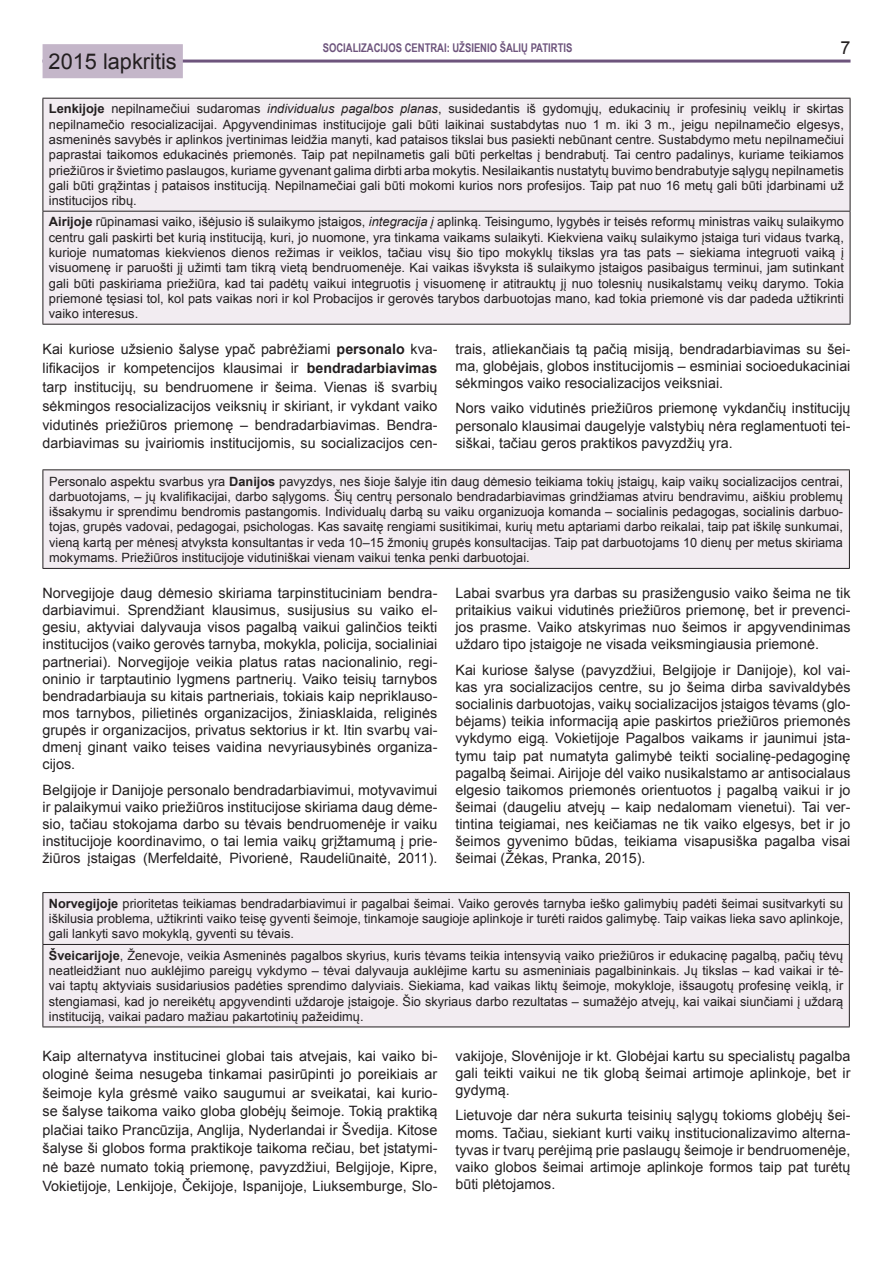
<style>
.page{position:relative;width:893px;height:1263px;background:#fff}
.page>*{position:absolute;margin:0;border:0;box-sizing:border-box;transform-origin:0 0}
.t1{font:21.75px "Arial";color:#231f20}
.t2{font:18px "Arial";color:#231f20}
.A_BODY{font:14.25px/17.1px "Arial";color:#231f20;text-align:justify}
.A_BODY-2{font:12.75px/15.3px "Arial";color:#231f20;text-align:justify}
.Įprastasis{font:12.75px/15.3px "Arial";color:#231f20;text-align:justify}
.t3{font:700 12px "Arial Narrow";color:#6d547c;scale:.96 1}
.s1{font-weight:700}
.s2{font-style:italic}
</style>
<div class="page">
<hr style="left:43px;top:60px;width:807px;height:3px;background:#6d547c">
<div style="left:43px;top:44px;width:140px;height:34px;background:#c4b6c9;border:2px solid #c4b6c9"></div>
<div style="left:44px;top:99px;width:806px;height:225px;background:#f2ecf1"></div>
<hr style="left:43px;top:98px;width:807px;height:1px;background:#231f20">
<hr style="left:43px;top:99px;width:1px;height:112px;background:#231f20">
<hr style="left:850px;top:99px;width:1px;height:112px;background:#231f20">
<hr style="left:43px;top:211px;width:807px;height:1px;background:#231f20">
<hr style="left:43px;top:212px;width:1px;height:112px;background:#231f20">
<hr style="left:850px;top:212px;width:1px;height:112px;background:#231f20">
<hr style="left:43px;top:324px;width:807px;height:1px;background:#231f20">
<div style="left:43px;top:470px;width:806px;height:98px;background:#f2ecf1"></div>
<hr style="left:43px;top:469px;width:807px;height:1px;background:#231f20">
<hr style="left:43px;top:470px;width:1px;height:98px;background:#231f20">
<hr style="left:849px;top:470px;width:1px;height:98px;background:#231f20">
<hr style="left:43px;top:568px;width:807px;height:1px;background:#231f20">
<div style="left:44px;top:893px;width:805px;height:133px;background:#f2ecf1"></div>
<hr style="left:43px;top:892px;width:807px;height:1px;background:#231f20">
<hr style="left:43px;top:893px;width:1px;height:51px;background:#231f20">
<hr style="left:849px;top:893px;width:1px;height:51px;background:#231f20">
<hr style="left:43px;top:944px;width:807px;height:1px;background:#231f20">
<hr style="left:43px;top:945px;width:1px;height:81px;background:#231f20">
<hr style="left:849px;top:945px;width:1px;height:81px;background:#231f20">
<hr style="left:43px;top:1026px;width:807px;height:1px;background:#231f20">
<p class="t3" style="left:323px;top:38px;width:261px">SOCIALIZACIJOS CENTRAI: UŽSIENIO ŠALIŲ PATIRTIS</p>
<p class="t2" style="left:840px;top:36px;width:12px">7</p>
<h1 class="t1" style="left:49px;top:47px;width:130px">2015 lapkritis</h1>
<p class="Įprastasis" style="left:49px;top:101px;width:797px"><span class="s1">Lenkijoje</span> nepilnamečiui sudaromas <span class="s2">individualus pagalbos planas</span>, susidedantis iš gydomųjų, edukacinių ir profesinių veiklų ir skirtas nepilnamečio resocializacijai. Apgyvendinimas institucijoje gali būti laikinai sustabdytas nuo 1 m. iki 3 m., jeigu nepilnamečio elgesys, asmeninės savybės ir aplinkos įvertinimas leidžia manyti, kad pataisos tikslai bus pasiekti nebūnant centre. Sustabdymo metu nepilnamečiui paprastai taikomos edukacinės priemonės. Taip pat nepilnametis gali būti perkeltas į bendrabutį. Tai centro padalinys, kuriame teikiamos priežiūros ir švietimo paslaugos, kuriame gyvenant galima dirbti arba mokytis. Nesilaikantis nustatytų buvimo bendrabutyje sąlygų nepilnametis gali būti grąžintas į pataisos instituciją. Nepilnamečiai gali būti mokomi kurios nors profesijos. Taip pat nuo 16 metų gali būti įdarbinami už institucijos ribų.</p>
<p class="Įprastasis" style="left:49px;top:214px;width:797px"><span class="s1">Airijoje</span> rūpinamasi vaiko, išėjusio iš sulaikymo įstaigos, <span class="s2">integracija į</span> aplinką. Teisingumo, lygybės ir teisės reformų ministras vaikų sulaikymo centru gali paskirti bet kurią instituciją, kuri, jo nuomone, yra tinkama vaikams sulaikyti. Kiekviena vaikų sulaikymo įstaiga turi vidaus tvarką, kurioje numatomas kiekvienos dienos režimas ir veiklos, tačiau visų šio tipo mokyklų tikslas yra tas pats – siekiama integruoti vaiką į visuomenę ir paruošti jį užimti tam tikrą vietą bendruomenėje. Kai vaikas išvyksta iš sulaikymo įstaigos pasibaigus terminui, jam sutinkant gali būti paskiriama priežiūra, kad tai padėtų vaikui integruotis į visuomenę ir atitrauktų jį nuo tolesnių nusikalstamų veikų darymo. Tokia priemonė tęsiasi tol, kol pats vaikas nori ir kol Probacijos ir gerovės tarybos darbuotojas mano, kad tokia priemonė vis dar padeda užtikrinti vaiko interesus.</p>
<p class="A_BODY" style="left:43px;top:339px;width:396px;line-height:18.9px">Kai kuriose užsienio šalyse ypač pabrėžiami <span class="s1">personalo</span> kva&shy;lifikacijos ir kompetencijos klausimai ir <span class="s1">bendradarbiavimas </span>tarp institucijų, su bendruomene ir šeima. Vienas iš svarbių sėkmingos resocializacijos veiksnių ir skiriant, ir vykdant vaiko vidutinės priežiūros priemonę – bendradarbiavimas. Bendra&shy;darbiavimas su įvairiomis institucijomis, su socializacijos cen-</p>
<p class="A_BODY" style="left:455px;top:340px;width:396px">trais, atliekančiais tą pačią misiją, bendradarbiavimas su šei&shy;ma, globėjais, globos institucijomis – esminiai socioedukaciniai sėkmingos vaiko resocializacijos veiksniai.</p>
<p class="A_BODY" style="left:455px;top:400px;width:396px">Nors vaiko vidutinės priežiūros priemonę vykdančių institucijų personalo klausimai daugelyje valstybių nėra reglamentuoti tei&shy;siškai, tačiau geros praktikos pavyzdžių yra.</p>
<p class="A_BODY-2" style="left:49px;top:473px;width:795px">Personalo aspektu svarbus yra <span class="s1">Danijos</span> pavyzdys, nes šioje šalyje itin daug dėmesio teikiama tokių įstaigų, kaip vaikų socializacijos centrai, darbuotojams, – jų kvalifikacijai, darbo sąlygoms. Šių centrų personalo bendradarbiavimas grindžiamas atviru bendravimu, aiškiu problemų išsakymu ir sprendimu bendromis pastangomis. Individualų darbą su vaiku organizuoja komanda – socialinis pedagogas, socialinis darbuo&shy;tojas, grupės vadovai, pedagogai, psichologas. Kas savaitę rengiami susitikimai, kurių metu aptariami darbo reikalai, taip pat iškilę sunkumai, vieną kartą per mėnesį atvyksta konsultantas ir veda 10–15 žmonių grupės konsultacijas. Taip pat darbuotojams 10 dienų per metus skiriama mokymams. Priežiūros institucijoje vidutiniškai vienam vaikui tenka penki darbuotojai.</p>
<p class="A_BODY" style="left:43px;top:585px;width:396px">Norvegijoje daug dėmesio skiriama tarpinstituciniam bendra&shy;darbiavimui. Sprendžiant klausimus, susijusius su vaiko el&shy;gesiu, aktyviai dalyvauja visos pagalbą vaikui galinčios teikti institucijos (vaiko gerovės tarnyba, mokykla, policija, socialiniai partneriai). Norvegijoje veikia platus ratas nacionalinio, regi&shy;oninio ir tarptautinio lygmens partnerių. Vaiko teisių tarnybos bendradarbiauja su kitais partneriais, tokiais kaip nepriklauso&shy;mos tarnybos, pilietinės organizacijos, žiniasklaida, religinės grupės ir organizacijos, privatus sektorius ir kt. Itin svarbų vai&shy;dmenį ginant vaiko teises vaidina nevyriausybinės organiza&shy;cijos.</p>
<p class="A_BODY" style="left:43px;top:781px;width:396px">Belgijoje ir Danijoje personalo bendradarbiavimui, motyvavimui ir palaikymui vaiko priežiūros institucijose skiriama daug dėme&shy;sio, tačiau stokojama darbo su tėvais bendruomenėje ir vaiku institucijoje koordinavimo, o tai lemia vaikų grįžtamumą į prie&shy;žiūros įstaigas (Merfeldaitė, Pivorienė, Raudeliūnaitė, 2011).</p>
<p class="A_BODY" style="left:455px;top:585px;width:396px">Labai svarbus yra darbas su prasižengusio vaiko šeima ne tik pritaikius vaikui vidutinės priežiūros priemonę, bet ir prevenci&shy;jos prasme. Vaiko atskyrimas nuo šeimos ir apgyvendinimas uždaro tipo įstaigoje ne visada veiksmingiausia priemonė.</p>
<p class="A_BODY" style="left:455px;top:662px;width:396px">Kai kuriose šalyse (pavyzdžiui, Belgijoje ir Danijoje), kol vai&shy;kas yra socializacijos centre, su jo šeima dirba savivaldybės socialinis darbuotojas, vaikų socializacijos įstaigos tėvams (glo&shy;bėjams) teikia informaciją apie paskirtos priežiūros priemonės vykdymo eigą. Vokietijoje Pagalbos vaikams ir jaunimui įsta&shy;tymu taip pat numatyta galimybė teikti socialinę-pedagoginę pagalbą šeimai. Airijoje dėl vaiko nusikalstamo ar antisocialaus elgesio taikomos priemonės orientuotos į pagalbą vaikui ir jo šeimai (daugeliu atvejų – kaip nedalomam vienetui). Tai ver&shy;tintina teigiamai, nes keičiamas ne tik vaiko elgesys, bet ir jo šeimos gyvenimo būdas, teikiama visapusiška pagalba visai šeimai (Žėkas, Pranka, 2015).</p>
<p class="A_BODY-2" style="left:49px;top:896px;width:796px"><span class="s1">Norvegijoje</span> prioritetas teikiamas bendradarbiavimui ir pagalbai šeimai. Vaiko gerovės tarnyba ieško galimybių padėti šeimai susitvarkyti su iškilusia problema, užtikrinti vaiko teisę gyventi šeimoje, tinkamoje saugioje aplinkoje ir turėti raidos galimybę. Taip vaikas lieka savo aplinkoje, gali lankyti savo mokyklą, gyventi su tėvais.</p>
<p class="A_BODY-2" style="left:49px;top:948px;width:796px"><span class="s1">Šveicarijoje</span>, Ženevoje, veikia Asmeninės pagalbos skyrius, kuris tėvams teikia intensyvią vaiko priežiūros ir edukacinę pagalbą, pačių tėvų neatleidžiant nuo auklėjimo pareigų vykdymo – tėvai dalyvauja auklėjime kartu su asmeniniais pagalbininkais. Jų tikslas – kad vaikai ir tė&shy;vai taptų aktyviais susidariusios padėties sprendimo dalyviais. Siekiama, kad vaikas liktų šeimoje, mokykloje, išsaugotų profesinę veiklą, ir stengiamasi, kad jo nereikėtų apgyvendinti uždaroje įstaigoje. Šio skyriaus darbo rezultatas – sumažėjo atvejų, kai vaikai siunčiami į uždarą instituciją, vaikai padaro mažiau pakartotinių pažeidimų.</p>
<p class="A_BODY" style="left:43px;top:1046px;width:396px;line-height:18.6px">Kaip alternatyva institucinei globai tais atvejais, kai vaiko bi&shy;ologinė šeima nesugeba tinkamai pasirūpinti jo poreikiais ar šeimoje kyla grėsmė vaiko saugumui ar sveikatai, kai kurio&shy;se šalyse taikoma vaiko globa globėjų šeimoje. Tokią praktiką plačiai taiko Prancūzija, Anglija, Nyderlandai ir Švedija. Kitose šalyse ši globos forma praktikoje taikoma rečiau, bet įstatymi&shy;nė bazė numato tokią priemonę, pavyzdžiui, Belgijoje, Kipre, Vokietijoje, Lenkijoje, Čekijoje, Ispanijoje, Liuksemburge, Slo-</p>
<p class="A_BODY" style="left:455px;top:1047px;width:396px">vakijoje, Slovėnijoje ir kt. Globėjai kartu su specialistų pagalba gali teikti vaikui ne tik globą šeimai artimoje aplinkoje, bet ir gydymą.</p>
<p class="A_BODY" style="left:455px;top:1107px;width:397px">Lietuvoje dar nėra sukurta teisinių sąlygų tokioms globėjų šei&shy;moms. Tačiau, siekiant kurti vaikų institucionalizavimo alterna&shy;tyvas ir tvarų perėjimą prie paslaugų šeimoje ir bendruomenėje, vaiko globos šeimai artimoje aplinkoje formos taip pat turėtų būti plėtojamos.</p>
</div>
